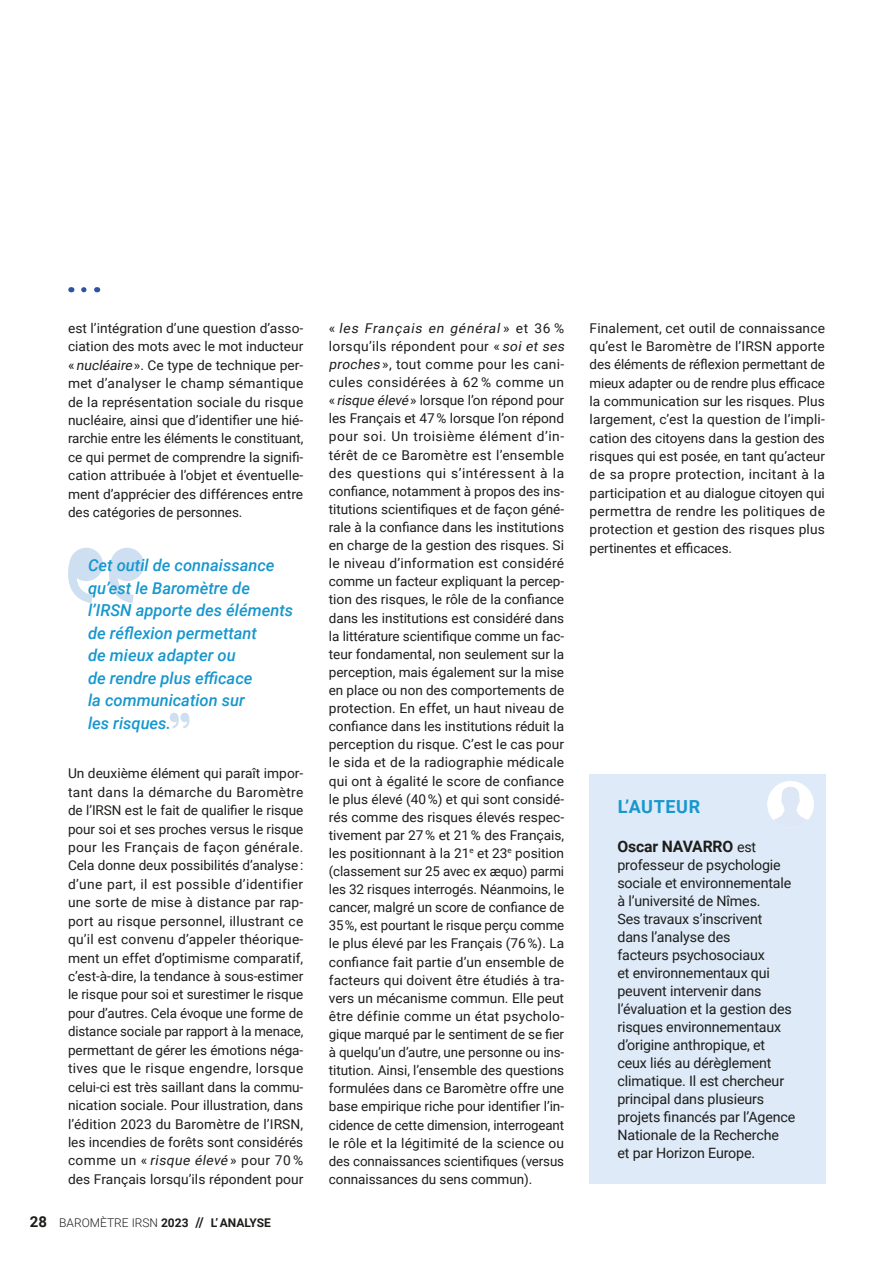
<style>
.page{position:relative;width:893px;height:1263px;background:#fff}
.page>*{position:absolute;margin:0;border:0;box-sizing:border-box;transform-origin:0 0}
.t1{font:700 18px "Roboto";letter-spacing:.035em;color:#1797ce}
.t2{font:italic 500 16.5px/22.5px "Roboto";color:#1797ce}
.t3{font:700 15.75px "Roboto";letter-spacing:-.01em;color:#1d1d1b}
.t4{font:14.25px/18px "Roboto";letter-spacing:-.01em;color:#1d1d1b}
.t5{font:13.5px/18.1px "Roboto";letter-spacing:-.005em;color:#1d1d1b;text-align:justify}
.t6{font:300 12px "Roboto";color:#1d1d1b}
.s1{font-style:italic}
.s2{font-weight:700;font-size:15px}
.s3{font-weight:700}
.s4{font-weight:700;font-size:13.5px}
.s5{font-weight:400;font-size:14.25px}
</style>
<div class="page">
<svg style="left:68px;top:548px;width:76px;height:55px"></svg>
<svg style="left:170px;top:713px;width:20px;height:15px"></svg>
<svg style="left:84px;top:287px;width:3px;height:5px"></svg>
<div style="left:590px;top:774px;width:236px;height:410px;background:#deeaf7"></div>
<div style="left:767px;top:781px;width:47px;height:47px;background:#fff;border-radius:50%"></div>
<svg style="left:768px;top:787px;width:45px;height:41px"></svg>
<p class="t5" style="left:68px;top:318px;width:237px">est l’intégration d’une question d’asso‑ ciation des mots avec le mot inducteur « <span class="s1">nucléaire</span> ». Ce type de technique per‑ met d’analyser le champ sémantique de la représentation sociale du risque nucléaire, ainsi que d’identifier une hié‑ rarchie entre les éléments le constituant, ce qui permet de comprendre la signifi‑ cation attribuée à l’objet et éventuelle‑ ment d’apprécier des différences entre des catégories de personnes.</p>
<p class="t2" style="left:88px;top:553px;width:207px">Cet outil de connaissance qu’est le Baromètre de l’IRSN apporte des éléments de réflexion permettant<br>de mieux adapter ou<br>de rendre plus efficace<br>la communication sur<br>les risques.</p>
<p class="t5" style="left:68px;top:764px;width:237px">Un deuxième élément qui paraît impor‑ tant dans la démarche du Baromètre de l’IRSN est le fait de qualifier le risque pour soi et ses proches versus le risque pour les Français de façon générale.<br>Cela donne deux possibilités d’analyse : d’une part, il est possible d’identifier une sorte de mise à distance par rap‑ port au risque personnel, illustrant ce qu’il est convenu d’appeler théorique‑ ment un effet d’optimisme comparatif, c’est‑à‑dire, la tendance à sous‑estimer le risque pour soi et surestimer le risque pour d’autres. Cela évoque une forme de distance sociale par rapport à la menace, permettant de gérer les émotions néga‑ tives que le risque engendre, lorsque celui‑ci est très saillant dans la commu‑ nication sociale. Pour illustration, dans l’édition 2023 du Baromètre de l’IRSN, les incendies de forêts sont considérés comme un « <span class="s1">risque élevé</span> » pour 70 % des Français lorsqu’ils répondent pour</p>
<p class="t6" style="left:30px;top:1215px;width:243px"><span class="s2">28</span> BAROMÈTRE IRSN <span class="s3">2023</span> <span class="s4">//</span> <span class="s3">L’ ANALYSE</span></p>
<p class="t5" style="left:329px;top:318px;width:240px;text-align:left">« <span class="s1">les Français en général</span> » e t 3 6 % lorsqu’ils répondent pour « <span class="s1">soi et ses proches</span> », tout comme pour les cani‑ cules considérées à 62 % comme un « <span class="s1">risque élevé</span> » lorsque l’on répond pour les Français et 47 % lorsque l’on répond pour soi. Un troisième élément d’in‑ térêt de ce Baromètre est l’ensemble des questions qui s’intéressent à la confiance, notamment à propos des ins‑ titutions scientifiques et de façon géné‑ rale à la confiance dans les institutions en charge de la gestion des risques. Si le niveau d’information est considéré comme un facteur expliquant la percep‑ tion des risques, le rôle de la confiance dans les institutions est considéré dans la littérature scientifique comme un fac‑ teur fondamental, non seulement sur la perception, mais également sur la mise en place ou non des comportements de protection. En effet, un haut niveau de confiance dans les institutions réduit la perception du risque. C’est le cas pour le sida et de la radiographie médicale qui ont à égalité le score de confiance le plus élevé (40 %) et qui sont considé‑ rés comme des risques élevés respec‑ tivement par 27 % et 21 % des Français, les positionnant à la 21<sup>e</sup> et 23<sup>e</sup> position (classement sur 25 avec ex æquo) parmi les 32 risques interrogés. Néanmoins, le cancer, malgré un score de confiance de 35 %, est pourtant le risque perçu comme le plus élevé par les Français (76 %). La confiance fait partie d’un ensemble de facteurs qui doivent être étudiés à tra‑ vers un mécanisme commun. Elle peut être définie comme un état psycholo‑ gique marqué par le sentiment de se fier à quelqu’un d’autre, une personne ou ins‑ titution. Ainsi, l’ensemble des questions formulées dans ce Baromètre offre une base empirique riche pour identifier l’in‑ cidence de cette dimension, interrogeant le rôle et la légitimité de la science ou des connaissances scientifiques (versus connaissances du sens commun).</p>
<p class="t5" style="left:590px;top:318px;width:237px">Finalement, cet outil de connaissance qu’est le Baromètre de l’IRSN apporte des éléments de réflexion permettant de mieux adapter ou de rendre plus efficace la communication sur les risques. Plus largement, c’est la question de l’impli‑ cation des citoyens dans la gestion des risques qui est posée, en tant qu’acteur de sa propre protection, incitant à la participation et au dialogue citoyen qui permettra de rendre les politiques de protection et gestion des risques plus pertinentes et efficaces.</p>
<h1 class="t1" style="left:618px;top:794px;width:84px">L’AUTEUR</h1>
<p class="t3" style="left:617px;top:835px;width:140px">Oscar NAVARRO <span class="s5">est</span></p>
<p class="t4" style="left:617px;top:856px;width:179px">professeur de psychologie sociale et environnementale à l’université de Nîmes.<br>Ses travaux s’inscrivent dans l’analyse des<br>facteurs psychosociaux<br>et environnementaux qui peuvent intervenir dans l’évaluation et la gestion des risques environnementaux d’origine anthropique, et ceux liés au dérèglement climatique. Il est chercheur principal dans plusieurs projets financés par l’Agence<br>Nationale de la Recherche<br>et par Horizon Europe.</p>
</div>
